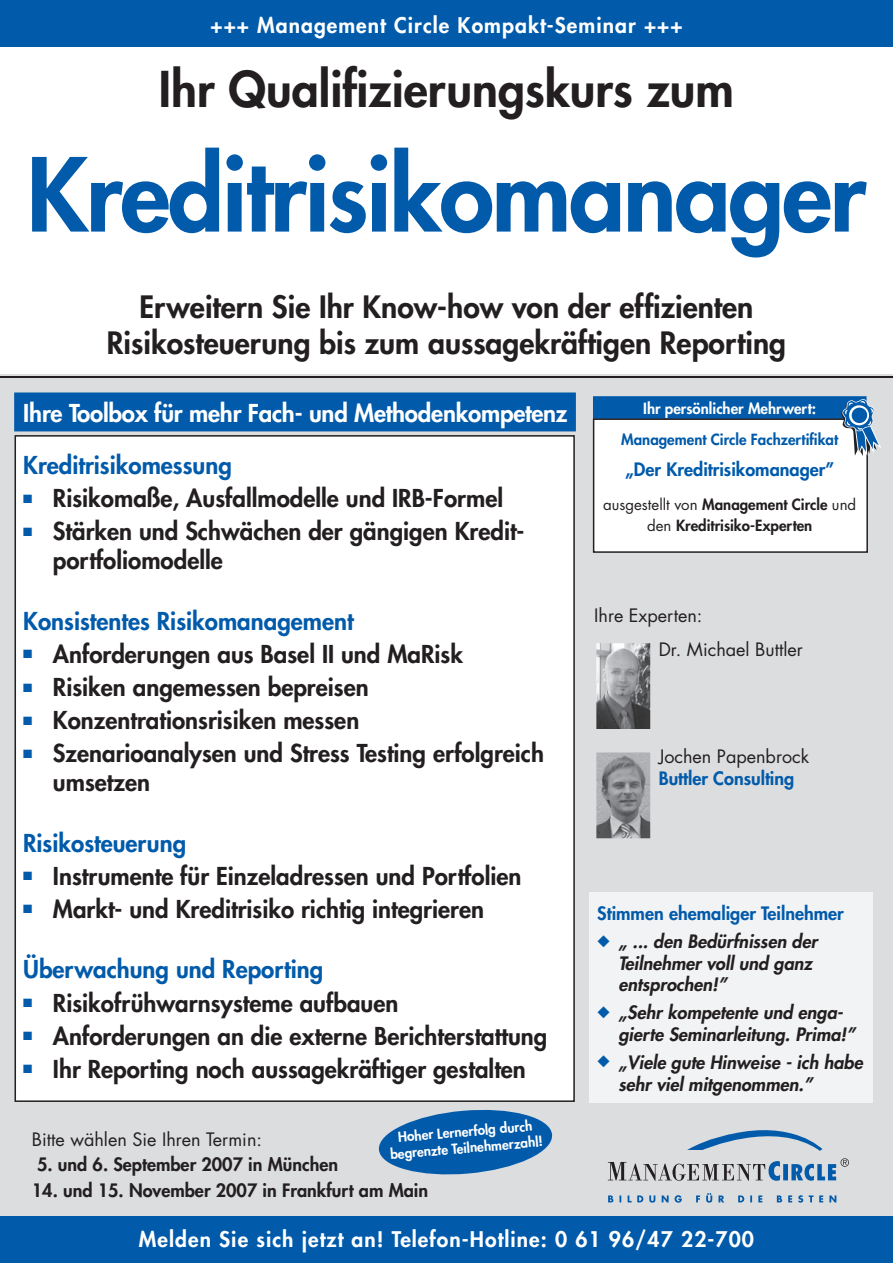
<style>
.page{position:relative;width:893px;height:1263px;background:#fff}
.page>*{position:absolute;margin:0;border:0;box-sizing:border-box;transform-origin:0 0}
.t1{font:800 99px "Futura Std";letter-spacing:-.02em;color:#015aaa}
.t2{font:800 48px "Futura Std";color:#231f20}
.t3{font:800 30px/36px "Futura Std";color:#231f20;text-align:center}
.t4{font:800 24px/28.8px "Futura Std";color:#231f20}
.t5{font:800 24px "Futura Std";color:#015aaa}
.t6{font:800 24px "Futura Std";letter-spacing:-.01em;color:#fff}
.t7{font:800 21px "Futura Std";letter-spacing:.05em;color:#fff}
.t8{font:italic 800 18px/21.6px "Futura Std";color:#231f20}
.t9{font:18px/34.3px "Futura Std";color:#231f20}
.t10{font:800 18px "Futura Std";color:#015aaa}
.t11{font:800 18px "Futura Std";color:#231f20}
.t12{font:800 15px/21px "Futura Std";color:#231f20;text-align:center}
.t13{font:800 15px "Futura Std";color:#015aaa}
.t14{font:800 15px "Futura Std";color:#fff}
.t15{font:800 13.5px/16.5px "Futura Std";color:#fff;text-align:center}
.s1{font-weight:400}
.s2{color:#015aaa}
</style>
<div class="page">
<div style="left:0;top:374px;width:893px;height:859px;background:#dcdddf"></div>
<div style="left:15px;top:436px;width:559px;height:665px;background:#fff"></div>
<div style="left:589px;top:892px;width:283px;height:210px;background:#f2f3f4"></div>
<hr style="left:0;top:376px;width:893px;height:2px;background:#231f20">
<div style="left:0;top:0;width:893px;height:47px;background:#015aaa"></div>
<div style="left:0;top:1216px;width:893px;height:47px;background:#015aaa"></div>
<svg style="left:378px;top:1109px;width:175px;height:66px"></svg>
<div style="left:783px;top:1164px;width:5px;height:16px;background:#015aaa"></div>
<svg style="left:791px;top:1158px;width:58px;height:23px"></svg>
<svg style="left:608px;top:1161px;width:172px;height:20px"></svg>
<svg style="left:687px;top:1130px;width:135px;height:21px"></svg>
<svg style="left:608px;top:1195px;width:5px;height:7px"></svg>
<svg style="left:619px;top:1195px;width:2px;height:7px"></svg>
<svg style="left:628px;top:1195px;width:15px;height:7px"></svg>
<svg style="left:649px;top:1195px;width:6px;height:7px"></svg>
<svg style="left:662px;top:1195px;width:7px;height:7px"></svg>
<svg style="left:675px;top:1195px;width:7px;height:8px"></svg>
<svg style="left:696px;top:1195px;width:4px;height:7px"></svg>
<svg style="left:706px;top:1193px;width:6px;height:9px"></svg>
<svg style="left:718px;top:1195px;width:6px;height:7px"></svg>
<svg style="left:738px;top:1195px;width:6px;height:7px"></svg>
<svg style="left:750px;top:1195px;width:2px;height:7px"></svg>
<svg style="left:758px;top:1195px;width:4px;height:7px"></svg>
<svg style="left:777px;top:1195px;width:5px;height:7px"></svg>
<svg style="left:788px;top:1195px;width:4px;height:7px"></svg>
<svg style="left:798px;top:1195px;width:5px;height:7px"></svg>
<svg style="left:809px;top:1195px;width:4px;height:7px"></svg>
<svg style="left:819px;top:1195px;width:4px;height:7px"></svg>
<svg style="left:829px;top:1195px;width:7px;height:7px"></svg>
<div style="left:593px;top:396px;width:273px;height:23px;background:#015aaa"></div>
<div style="left:594px;top:419px;width:273px;height:133px;background:#fff"></div>
<div style="left:593px;top:418px;width:275px;height:135px;border:2px solid #231f20"></div>
<svg style="left:841px;top:399px;width:40px;height:57px"></svg>
<div style="left:14px;top:392px;width:562px;height:39px;background:#015aaa"></div>
<img style="left:596px;top:643px;width:54px;height:86px">
<img style="left:596px;top:752px;width:54px;height:86px">
<p class="t7" style="left:210px;top:12px;width:473px">+++ Management Circle Kompakt-Seminar +++</p>
<h2 class="t2" style="left:159px;top:58px;width:577px">Ihr Qualifizierungskurs zum</h2>
<h1 class="t1" style="left:27px;top:132px;width:841px">Kreditrisikomanager</h1>
<p class="t3" style="left:107px;top:289px;width:681px">Erweitern Sie Ihr Know-how von der effizienten<br>Risikosteuerung bis zum aussagekräftigen Reporting</p>
<p class="t6" style="left:23px;top:398px;width:546px">Ihre Toolbox für mehr Fach- und Methodenkompetenz</p>
<p class="t5" style="left:23px;top:450px;width:210px">Kreditrisikomessung</p>
<p class="t4" style="left:23px;top:484px;width:481px"><sup>■</sup> Risikomaße, Ausfallmodelle und IRB-Formel</p>
<p class="t4" style="left:53px;top:517px;width:473px;text-indent:-30px"><sup>■</sup> Stärken und Schwächen der gängigen Kredit&shy;portfoliomodelle</p>
<p class="t5" style="left:23px;top:606px;width:332px">Konsistentes Risikomanagement</p>
<p class="t4" style="left:23px;top:640px;width:441px"><sup>■</sup> Anforderungen aus Basel II und MaRisk</p>
<p class="t4" style="left:23px;top:673px;width:347px"><sup>■</sup> Risiken angemessen bepreisen</p>
<p class="t4" style="left:23px;top:706px;width:338px"><sup>■</sup> Konzentrationsrisiken messen</p>
<p class="t4" style="left:53px;top:739px;width:492px;text-indent:-30px"><sup>■</sup> Szenarioanalysen und Stress Testing erfolgreich umsetzen</p>
<p class="t5" style="left:23px;top:827px;width:165px">Risikosteuerung</p>
<p class="t4" style="left:23px;top:861px;width:500px"><sup>■</sup> Instrumente für Einzeladressen und Portfolien</p>
<p class="t4" style="left:23px;top:894px;width:462px"><sup>■</sup> Markt- und Kreditrisiko richtig integrieren</p>
<p class="t5" style="left:23px;top:954px;width:302px">Überwachung und Reporting</p>
<p class="t4" style="left:23px;top:988px;width:377px"><sup>■</sup> Risikofrühwarnsysteme aufbauen</p>
<p class="t4" style="left:23px;top:1021px;width:526px"><sup>■</sup> Anforderungen an die externe Berichterstattung</p>
<p class="t4" style="left:23px;top:1054px;width:504px"><sup>■</sup> Ihr Reporting noch aussagekräftiger gestalten</p>
<p class="t15" style="left:388px;top:1130px;width:155px;rotate:-5deg">Hoher Lernerfolg durch begrenzte Teilnehmerzahl!</p>
<p class="t9" style="left:32px;top:1122px;width:232px">Bitte wählen Sie Ihren Termin:</p>
<p class="t11" style="left:37px;top:1153px;width:303px">5. und 6. September 2007 in München</p>
<p class="t11" style="left:32px;top:1179px;width:398px">14. und 15. November 2007 in Frankfurt am Main</p>
<p class="t14" style="left:643px;top:399px;width:174px">Ihr persönlicher Mehrwert:</p>
<p class="t13" style="left:621px;top:430px;width:218px">Management Circle Fachzertifikat</p>
<p class="t10" style="left:625px;top:458px;width:211px">„Der Kreditrisikomanager”</p>
<p class="t12" style="left:603px;top:494px;width:255px"><span class="s1">ausgestellt von</span> Management Circle <span class="s1">und den</span> Kreditrisiko-Experten</p>
<p class="t9" style="left:659px;top:598px;width:146px;text-indent:-64px">Ihre Experten:<br>Dr. Michael Buttler</p>
<p class="t9" style="left:659px;top:739px;width:152px">Jochen Papenbrock</p>
<p class="t10" style="left:659px;top:767px;width:137px">Buttler Consulting</p>
<p class="t10" style="left:597px;top:902px;width:248px">Stimmen ehemaliger Teilnehmer</p>
<p class="t8" style="left:618px;top:931px;width:200px;text-indent:-21px"><span class="s2">◆</span> „ ... den Bedürfnissen der<br>Teilnehmer voll und ganz entsprochen!”</p>
<p class="t8" style="left:618px;top:1002px;width:238px;text-indent:-21px"><span class="s2">◆</span> „Sehr kompetente und enga&shy;gierte Seminarleitung. Prima!”</p>
<p class="t8" style="left:618px;top:1052px;width:246px;text-indent:-21px"><span class="s2">◆</span> „Viele gute Hinweise - ich habe sehr viel mitgenommen.”</p>
<p class="t7" style="left:139px;top:1226px;width:617px">Melden Sie sich jetzt an! Telefon-Hotline: 0 61 96/47 22-700</p>
</div>
